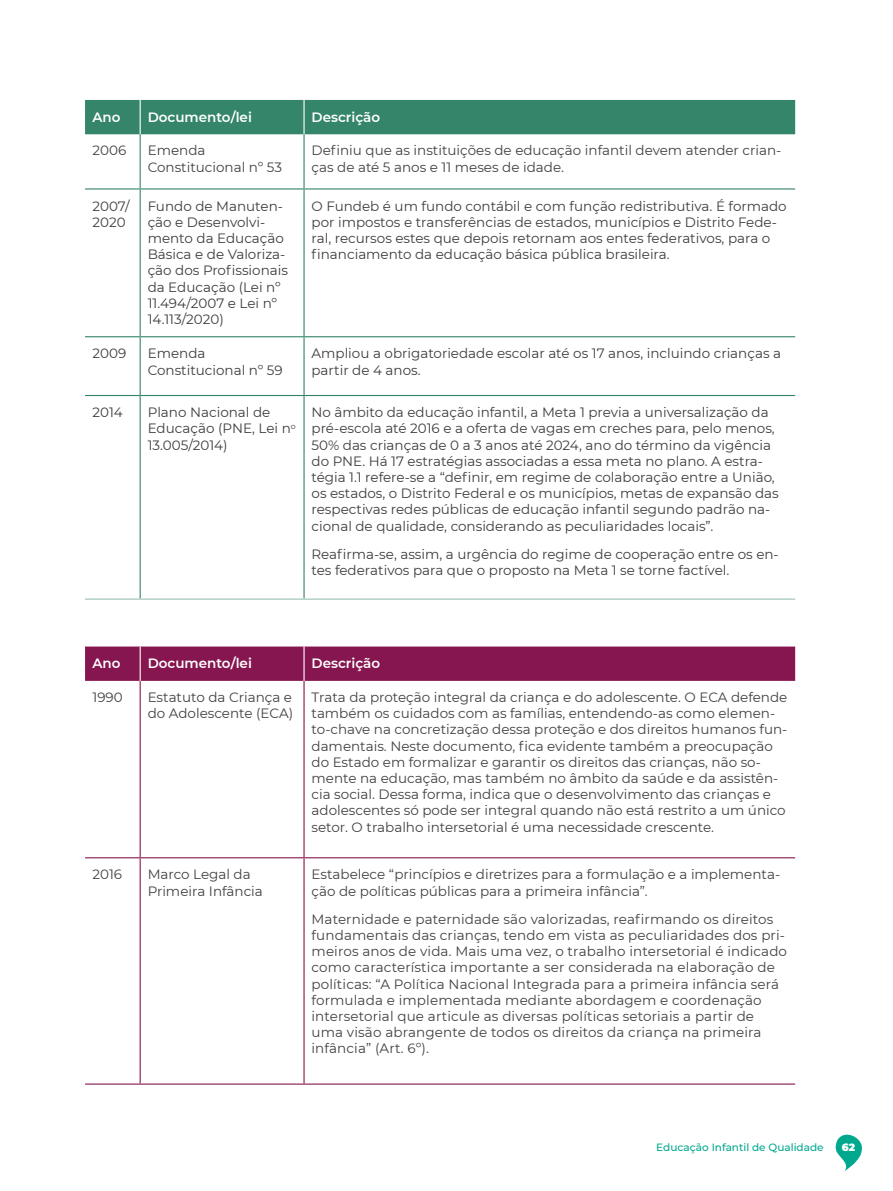
<style>
.page{position:relative;width:893px;height:1191px;background:#fff}
.page>*{position:absolute;margin:0;border:0;box-sizing:border-box;transform-origin:0 0}
.t1{font:13.5px/16.2px "Montserrat";color:#414042}
.t2{font:13.5px/16.2px "Montserrat";color:#3d3c3e}
.t3{font:600 13.5px "Montserrat";color:#fff}
.t4{font:500 10.5px "Montserrat";color:#00a88e}
.t5{font:900 10.5px "Montserrat";color:#fff}
</style>
<div class="page">
<svg style="left:835px;top:1134px;width:27px;height:37px"></svg>
<div style="left:85px;top:100px;width:710px;height:34px;background:#348569"></div>
<hr style="left:140px;top:100px;width:1px;height:34px;background:#fff">
<hr style="left:303px;top:100px;width:2px;height:34px;background:#fff">
<hr style="left:140px;top:134px;width:1px;height:54px;background:#348569">
<hr style="left:303px;top:134px;width:2px;height:54px;background:#348569">
<hr style="left:85px;top:188px;width:55px;height:1px;background:#348569">
<hr style="left:140px;top:188px;width:164px;height:1px;background:#348569">
<hr style="left:304px;top:188px;width:491px;height:1px;background:#348569">
<hr style="left:140px;top:189px;width:1px;height:147px;background:#348569">
<hr style="left:303px;top:189px;width:2px;height:147px;background:#348569">
<hr style="left:85px;top:336px;width:55px;height:1px;background:#348569">
<hr style="left:140px;top:336px;width:164px;height:1px;background:#348569">
<hr style="left:140px;top:337px;width:1px;height:58px;background:#348569">
<hr style="left:304px;top:336px;width:491px;height:1px;background:#348569">
<hr style="left:303px;top:337px;width:2px;height:58px;background:#348569">
<hr style="left:85px;top:395px;width:55px;height:1px;background:#348569">
<hr style="left:140px;top:395px;width:164px;height:1px;background:#348569">
<hr style="left:140px;top:396px;width:1px;height:202px;background:#348569">
<hr style="left:304px;top:395px;width:491px;height:1px;background:#348569">
<hr style="left:303px;top:396px;width:2px;height:202px;background:#348569">
<hr style="left:85px;top:598px;width:55px;height:1px;background:#9ac2b4">
<hr style="left:140px;top:598px;width:164px;height:1px;background:#9ac2b4">
<hr style="left:304px;top:598px;width:491px;height:1px;background:#9ac2b4">
<div style="left:85px;top:646px;width:710px;height:35px;background:#861650"></div>
<hr style="left:140px;top:681px;width:1px;height:176px;background:#861650">
<hr style="left:303px;top:681px;width:2px;height:176px;background:#861650">
<hr style="left:85px;top:857px;width:55px;height:1px;background:#861650">
<hr style="left:140px;top:857px;width:164px;height:1px;background:#861650">
<hr style="left:140px;top:858px;width:1px;height:225px;background:#861650">
<hr style="left:304px;top:857px;width:491px;height:1px;background:#861650">
<hr style="left:303px;top:858px;width:2px;height:225px;background:#861650">
<hr style="left:85px;top:1083px;width:55px;height:1px;background:#861650">
<hr style="left:140px;top:1083px;width:164px;height:1px;background:#861650">
<hr style="left:304px;top:1083px;width:491px;height:1px;background:#861650">
<hr style="left:140px;top:646px;width:1px;height:35px;background:#fff">
<hr style="left:303px;top:646px;width:2px;height:35px;background:#fff">
<p class="t3" style="left:93px;top:107px;width:30px">Ano</p>
<p class="t3" style="left:148px;top:107px;width:106px">Documento/lei</p>
<p class="t3" style="left:312px;top:107px;width:70px">Descrição</p>
<p class="t1" style="left:93px;top:142px;width:35px">2006</p>
<p class="t1" style="left:148px;top:142px;width:136px">Emenda<br>Constitucional nº 53</p>
<p class="t1" style="left:312px;top:142px;width:471px">Definiu que as instituições de educação infantil devem atender crian&shy;ças de até 5 anos e 11 meses de idade.</p>
<p class="t2" style="left:93px;top:197px;width:39px">2007/<br>2020</p>
<p class="t2" style="left:148px;top:197px;width:142px">Fundo de Manuten&shy;ção e Desenvolvi&shy;mento da Educação<br>Básica e de Valoriza&shy;ção dos Profissionais da Educação (Lei nº<br>11.494/2007 e Lei nº<br>14.113/2020)</p>
<p class="t2" style="left:312px;top:197px;width:477px">O Fundeb é um fundo contábil e com função redistributiva. É formado por impostos e transferências de estados, municípios e Distrito Fede&shy;ral, recursos estes que depois retornam aos entes federativos, para o financiamento da educação básica pública brasileira.</p>
<p class="t2" style="left:93px;top:345px;width:35px">2009</p>
<p class="t2" style="left:148px;top:345px;width:136px">Emenda<br>Constitucional nº 59</p>
<p class="t2" style="left:312px;top:345px;width:471px">Ampliou a obrigatoriedade escolar até os 17 anos, incluindo crianças a partir de 4 anos.</p>
<p class="t2" style="left:93px;top:404px;width:32px">2014</p>
<p class="t2" style="left:148px;top:404px;width:150px">Plano Nacional de<br>Educação (PNE, Lei n<sup>o<br></sup>13.005/2014)</p>
<p class="t2" style="left:312px;top:404px;width:469px">No âmbito da educação infantil, a Meta 1 previa a universalização da pré-escola até 2016 e a oferta de vagas em creches para, pelo menos, 50% das crianças de 0 a 3 anos até 2024, ano do término da vigência do PNE. Há 17 estratégias associadas a essa meta no plano. A estra&shy;tégia 1.1 refere-se a “definir, em regime de colaboração entre a União, os estados, o Distrito Federal e os municípios, metas de expansão das respectivas redes públicas de educação infantil segundo padrão na&shy;cional de qualidade, considerando as peculiaridades locais”.</p>
<p class="t2" style="left:312px;top:545px;width:469px">Reafirma-se, assim, a urgência do regime de cooperação entre os en&shy;tes federativos para que o proposto na Meta 1 se torne factível.</p>
<p class="t3" style="left:93px;top:654px;width:30px">Ano</p>
<p class="t3" style="left:148px;top:654px;width:106px">Documento/lei</p>
<p class="t3" style="left:312px;top:654px;width:70px">Descrição</p>
<p class="t1" style="left:93px;top:688px;width:32px">1990</p>
<p class="t1" style="left:148px;top:688px;width:147px">Estatuto da Criança e do Adolescente (ECA)</p>
<p class="t1" style="left:312px;top:688px;width:477px">Trata da proteção integral da criança e do adolescente. O ECA defende também os cuidados com as famílias, entendendo-as como elemen&shy;to-chave na concretização dessa proteção e dos direitos humanos fun&shy;damentais. Neste documento, fica evidente também a preocupação do Estado em formalizar e garantir os direitos das crianças, não so&shy;mente na educação, mas também no âmbito da saúde e da assistên&shy;cia social. Dessa forma, indica que o desenvolvimento das crianças e adolescentes só pode ser integral quando não está restrito a um único setor. O trabalho intersetorial é uma necessidade crescente.</p>
<p class="t1" style="left:93px;top:866px;width:31px">2016</p>
<p class="t1" style="left:148px;top:866px;width:117px">Marco Legal da<br>Primeira Infância</p>
<p class="t1" style="left:312px;top:866px;width:470px">Estabelece “princípios e diretrizes para a formulação e a implementa&shy;ção de políticas públicas para a primeira infância”.</p>
<p class="t1" style="left:312px;top:910px;width:477px">Maternidade e paternidade são valorizadas, reafirmando os direitos fundamentais das crianças, tendo em vista as peculiaridades dos pri&shy;meiros anos de vida. Mais uma vez, o trabalho intersetorial é indicado como característica importante a ser considerada na elaboração de políticas: “A Política Nacional Integrada para a primeira infância será formulada e implementada mediante abordagem e coordenação intersetorial que articule as diversas políticas setoriais a partir de uma visão abrangente de todos os direitos da criança na primeira infância” (Art. 6º).</p>
<p class="t4" style="left:656px;top:1140px;width:169px">Educação Infantil de Qualidade</p>
<p class="t5" style="left:842px;top:1139px;width:15px">62</p>
</div>
